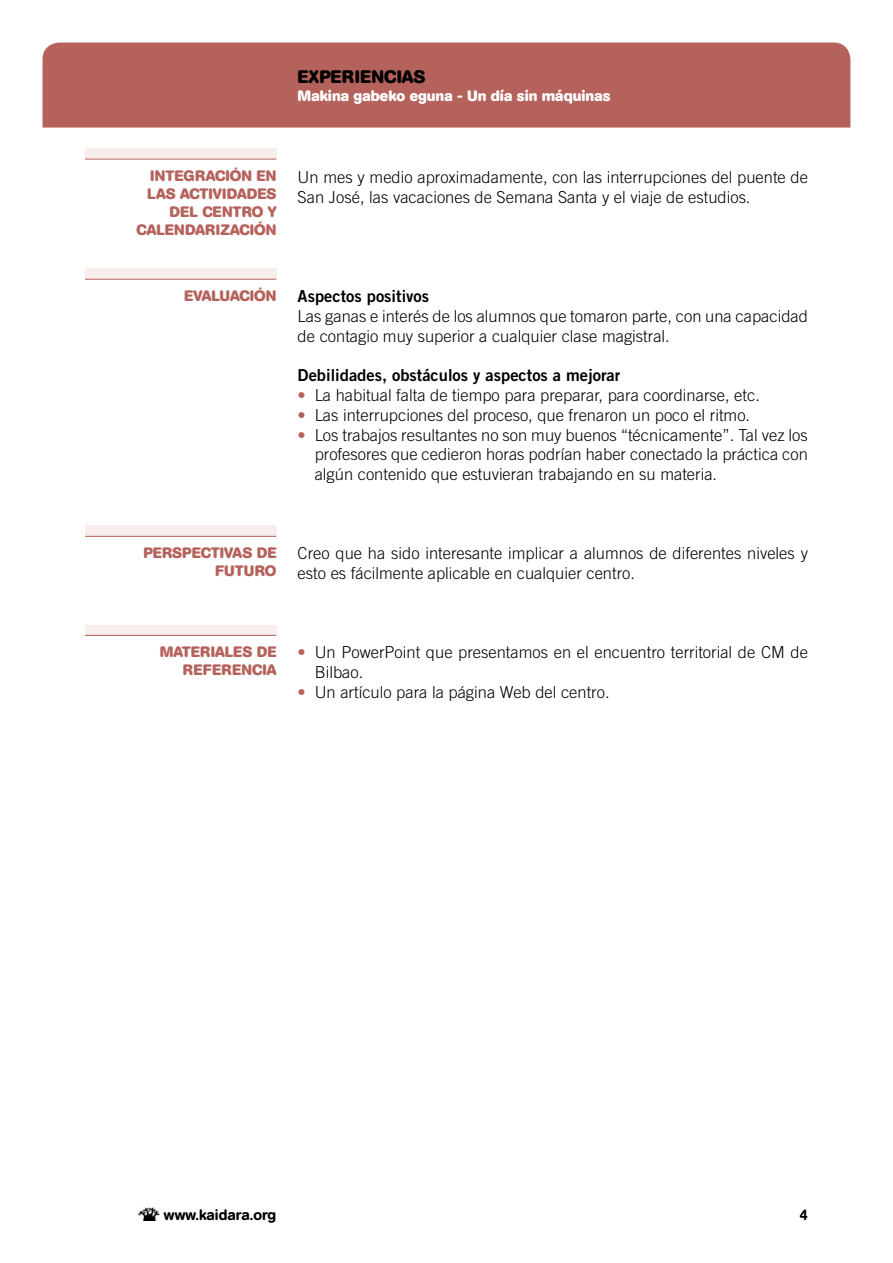
<style>
.page{position:relative;width:893px;height:1263px;background:#fff}
.page>*{position:absolute;margin:0;border:0;box-sizing:border-box;transform-origin:0 0}
.t1{font:700 18px "AG Book Rounded";letter-spacing:.02em;color:#000}
.t2{font:300 16.5px/19.8px "Trade Gothic";color:#000}
.t3{font:16.5px "Trade Gothic Bold Two";color:#000}
.t4{font:700 15px/18px "AG Book Rounded";color:#b5625c;text-align:right}
.t5{font:700 15px "AG Book Rounded";color:#fff}
.t6{font:500 15px "AG Book Rounded";color:#000}
.s1{color:#b5625c}
</style>
<div class="page">
<img style="left:139px;top:1207px;width:20px;height:13px">
<div style="left:85px;top:148px;width:191px;height:11px;background:#f7eeec"></div>
<hr style="left:85px;top:159px;width:191px;height:1px;background:#b5625c">
<div style="left:85px;top:269px;width:191px;height:10px;background:#f7eeec"></div>
<hr style="left:85px;top:279px;width:191px;height:1px;background:#b5625c">
<div style="left:85px;top:526px;width:191px;height:10px;background:#f7eeec"></div>
<hr style="left:85px;top:536px;width:191px;height:1px;background:#b5625c">
<div style="left:85px;top:625px;width:191px;height:10px;background:#f7eeec"></div>
<hr style="left:85px;top:635px;width:191px;height:1px;background:#b5625c">
<div style="left:43px;top:43px;width:807px;height:85px;background:#b5625c"></div>
<p class="t1" style="left:298px;top:66px;width:129px">EXPERIENCIAS</p>
<p class="t5" style="left:298px;top:87px;width:314px">Makina gabeko eguna - Un día sin máquinas</p>
<p class="t4" style="left:136px;top:167px;width:142px">INTEGRACIÓN EN<br>LAS ACTIVIDADES<br>DEL CENTRO Y<br>CALENDARIZACIÓN</p>
<p class="t4" style="left:184px;top:287px;width:94px">EVALUACIÓN</p>
<p class="t2" style="left:298px;top:167px;width:512px">Un mes y medio aproximadamente, con las interrupciones del puente de<br>San José, las vacaciones de Semana Santa y el viaje de estudios.</p>
<p class="t3" style="left:298px;top:286px;width:133px">Aspectos positivos</p>
<p class="t2" style="left:298px;top:306px;width:512px">Las ganas e interés de los alumnos que tomaron parte, con una capacidad de contagio muy superior a cualquier clase magistral.</p>
<p class="t3" style="left:298px;top:365px;width:324px">Debilidades, obstáculos y aspectos a mejorar</p>
<p class="t2" style="left:298px;top:385px;width:464px"><span class="s1">•</span> La habitual falta de tiempo para preparar, para coordinarse, etc.</p>
<p class="t2" style="left:298px;top:405px;width:454px"><span class="s1">•</span> Las interrupciones del proceso, que frenaron un poco el ritmo.</p>
<p class="t2" style="left:315px;top:425px;width:495px;text-align:justify;text-indent:-17px"><span class="s1">•</span> Los trabajos resultantes no son muy buenos “técnicamente”. Tal vez los profesores que cedieron horas podrían haber conectado la práctica con algún contenido que estuvieran trabajando en su materia.</p>
<p class="t4" style="left:144px;top:544px;width:134px">PERSPECTIVAS DE<br>FUTURO</p>
<p class="t2" style="left:298px;top:543px;width:512px">Creo que ha sido interesante implicar a alumnos de diferentes niveles y esto es fácilmente aplicable en cualquier centro.</p>
<p class="t4" style="left:160px;top:643px;width:118px">MATERIALES DE<br>REFERENCIA</p>
<p class="t2" style="left:315px;top:642px;width:495px;text-indent:-17px"><span class="s1">•</span> Un PowerPoint que presentamos en el encuentro territorial de CM de<br>Bilbao.</p>
<p class="t2" style="left:298px;top:682px;width:313px"><span class="s1">•</span> Un artículo para la página Web del centro.</p>
<p class="t6" style="left:164px;top:1206px;width:114px">www.kaidara.org</p>
<p class="t6" style="left:799px;top:1206px;width:10px">4</p>
</div>
